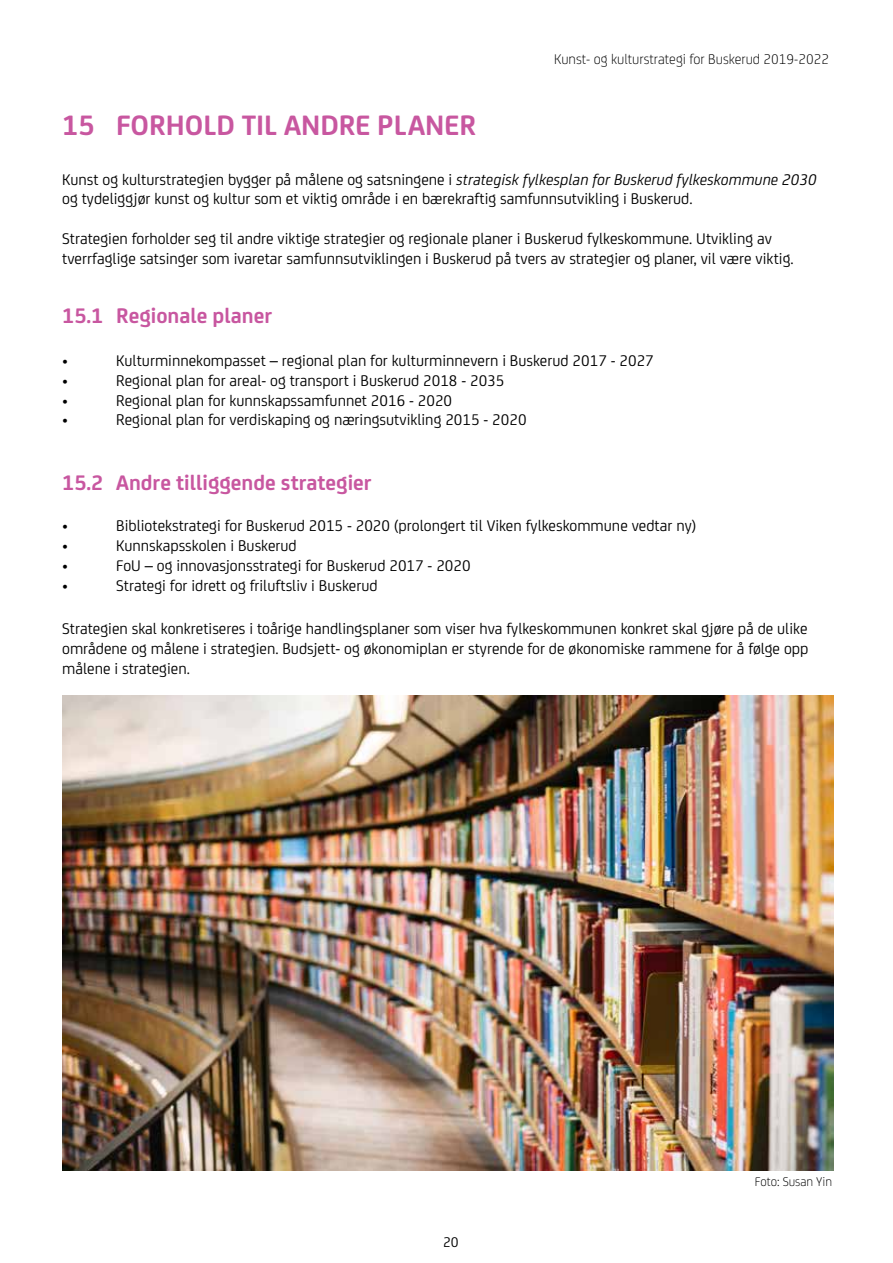
<style>
.page{position:relative;width:893px;height:1263px;background:#fff}
.page>*{position:absolute;margin:0;border:0;box-sizing:border-box;transform-origin:0 0}
.t1{font:700 30px "FS Joey";color:#c857a0}
.t2{font:700 22.5px "FS Joey";color:#c857a0}
.t3{font:16.5px/19.8px "FS Joey";color:#000}
.t4{font:300 15px "FS Joey";color:#000}
.t5{font:15px "FS Joey";color:#000}
.t6{font:300 13.5px "FS Joey";color:#000}
.s1{font-style:italic}
</style>
<div class="page">
<img style="left:62px;top:695px;width:771px;height:475px">
<p class="t4" style="left:554px;top:48px;width:276px">Kunst- og kulturstrategi for Buskerud 2019-2022</p>
<h1 class="t1" style="left:62px;top:103px;width:415px">15 FORHOLD TIL ANDRE PLANER</h1>
<p class="t3" style="left:62px;top:168px;width:756px">Kunst og kulturstrategien bygger på målene og satsningene i <span class="s1">strategisk fylkesplan for Buskerud fylkeskommune 2030 </span>og tydeliggjør kunst og kultur som et viktig område i en bærekraftig samfunnsutvikling i Buskerud.</p>
<p class="t3" style="left:62px;top:228px;width:733px">Strategien forholder seg til andre viktige strategier og regionale planer i Buskerud fylkeskommune. Utvikling av tverrfaglige satsinger som ivaretar samfunnsutviklingen i Buskerud på tvers av strategier og planer, vil være viktig.</p>
<h2 class="t2" style="left:62px;top:299px;width:211px">15.1 Regionale planer</h2>
<p class="t3" style="left:62px;top:350px;width:7px">•</p>
<p class="t3" style="left:116px;top:350px;width:539px">Kulturminnekompasset – regional plan for kulturminnevern i Buskerud 2017 - 2027</p>
<p class="t3" style="left:62px;top:369px;width:7px">•</p>
<p class="t3" style="left:116px;top:369px;width:390px">Regional plan for areal- og transport i Buskerud 2018 - 2035</p>
<p class="t3" style="left:62px;top:389px;width:7px">•</p>
<p class="t3" style="left:116px;top:389px;width:337px">Regional plan for kunnskapssamfunnet 2016 - 2020</p>
<p class="t3" style="left:62px;top:409px;width:7px">•</p>
<p class="t3" style="left:116px;top:409px;width:412px">Regional plan for verdiskaping og næringsutvikling 2015 - 2020</p>
<h2 class="t2" style="left:62px;top:465px;width:311px">15.2 Andre tilliggende strategier</h2>
<p class="t3" style="left:62px;top:515px;width:7px">•</p>
<p class="t3" style="left:116px;top:515px;width:582px">Bibliotekstrategi for Buskerud 2015 - 2020 (prolongert til Viken fylkeskommune vedtar ny)</p>
<p class="t3" style="left:62px;top:535px;width:7px">•</p>
<p class="t3" style="left:116px;top:535px;width:182px">Kunnskapsskolen i Buskerud</p>
<p class="t3" style="left:62px;top:554px;width:7px">•</p>
<p class="t3" style="left:116px;top:554px;width:356px">FoU – og innovasjonsstrategi for Buskerud 2017 - 2020</p>
<p class="t3" style="left:62px;top:574px;width:7px">•</p>
<p class="t3" style="left:116px;top:574px;width:263px">Strategi for idrett og friluftsliv i Buskerud</p>
<p class="t3" style="left:62px;top:618px;width:748px;text-align:justify">Strategien skal konkretiseres i toårige handlingsplaner som viser hva fylkeskommunen konkret skal gjøre på de ulike områdene og målene i strategien. Budsjett- og økonomiplan er styrende for de økonomiske rammene for å følge opp målene i strategien.</p>
<p class="t5" style="left:443px;top:1231px;width:17px">20</p>
<p class="t6" style="left:755px;top:1172px;width:79px">Foto: Susan Yin</p>
</div>
